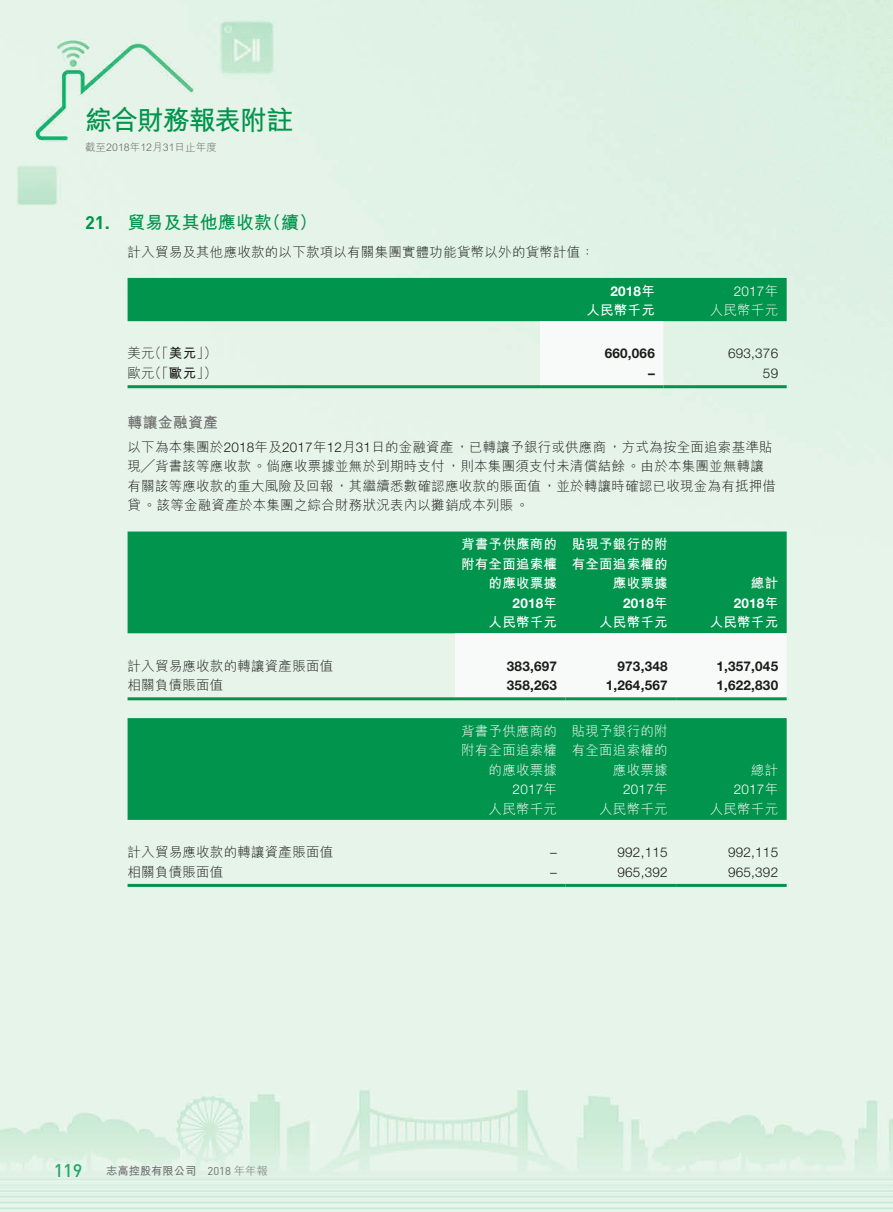
<style>
.page{position:relative;width:893px;height:1212px;background:#fff}
.page>*{position:absolute;margin:0;border:0;box-sizing:border-box;transform-origin:0 0}
.t1{font:700 27px "M Hei HK";letter-spacing:-.04em;color:#00944c}
.t2{font:700 18px "M Hei HK";letter-spacing:.005em;color:#00944c}
.t3{font:500 18px "DIN";color:#26a96c}
.t4{font:700 18px "DIN";color:#00944c}
.t5{font:700 15px "M Hei HK";letter-spacing:.01em;color:#6f6f6f}
.t6{font:300 13.5px/19.5px "M Hei HK";letter-spacing:.015em;color:#1c1c1b}
.t7{font:300 13.5px/19.5px "M Hei HK";letter-spacing:.015em;color:#fff;text-align:right}
.t8{font:700 13.5px/19.5px "M Hei HK";letter-spacing:.015em;color:#fff;text-align:right}
.t9{font:700 13.5px "Helvetica Neue LT Std";letter-spacing:.015em;color:#1c1c1b}
.t10{font:300 13.5px "Helvetica Neue LT Std";letter-spacing:.015em;color:#1c1c1b}
.t11{font:300 13.5px "Helvetica Neue LT Std";letter-spacing:.015em;color:#fff}
.t12{font:700 13.5px "Helvetica Neue LT Std";letter-spacing:.015em;color:#fff}
.t13{font:700 11.25px "M Hei HK";color:#6f6f6f}
.t14{font:11.25px "DIN";color:#6f6f6f}
.t15{font:300 10.5px "M Hei HK";letter-spacing:.005em;color:#636362}
.s1{font-family:"M Hei HK"}
.s2{font-weight:700}
.s3{font-family:"Helvetica Neue LT Std"}
.s4{font-family:"M Hei HK";font-weight:300}
</style>
<div class="page">
<img style="left:0;top:0;width:893px;height:1212px">
<svg style="left:128px;top:278px;width:659px;height:107px"></svg>
<hr style="left:128px;top:385px;width:412px;height:3px;background:#00944c">
<hr style="left:540px;top:385px;width:123px;height:3px;background:#00944c">
<hr style="left:663px;top:385px;width:124px;height:3px;background:#00944c">
<div style="left:128px;top:531px;width:659px;height:102px;background:#00944c"></div>
<svg style="left:455px;top:633px;width:332px;height:64px"></svg>
<hr style="left:128px;top:697px;width:327px;height:3px;background:#00944c">
<hr style="left:455px;top:697px;width:111px;height:3px;background:#00944c">
<hr style="left:566px;top:697px;width:110px;height:3px;background:#00944c">
<hr style="left:676px;top:697px;width:111px;height:3px;background:#00944c">
<div style="left:128px;top:718px;width:659px;height:102px;background:#00944c"></div>
<hr style="left:128px;top:884px;width:327px;height:3px;background:#00944c">
<hr style="left:455px;top:884px;width:111px;height:3px;background:#00944c">
<hr style="left:566px;top:884px;width:110px;height:3px;background:#00944c">
<hr style="left:676px;top:884px;width:111px;height:3px;background:#00944c">
<h1 class="t1" style="left:85px;top:101px;width:210px">綜合財務報表附註</h1>
<p class="t15" style="left:85px;top:140px;width:133px">截至2018年12月31日止年度</p>
<h2 class="t4" style="left:85px;top:210px;width:26px">21.</h2>
<h2 class="t2" style="left:128px;top:209px;width:146px">貿易及其他應收款</h2>
<h2 class="t2" style="left:263px;top:209px;width:56px">（續(</h2>
<p class="t6" style="left:128px;top:241px;width:468px">計入貿易及其他應收款的以下款項以有關集團實體功能貨幣以外的貨幣計值：</p>
<p class="t12" style="left:610px;top:283px;width:46px">2018<span class="s1">年</span></p>
<p class="t11" style="left:734px;top:283px;width:46px">2017<span class="s1">年</span></p>
<p class="t8" style="left:586px;top:299px;width:70px">人民幣千元</p>
<p class="t7" style="left:710px;top:300px;width:70px">人民幣千元</p>
<p class="t6" style="left:128px;top:343px;width:29px">美元</p>
<p class="t6" style="left:148px;top:343px;width:70px">（「<span class="s2">美元</span> (「</p>
<p class="t9" style="left:605px;top:345px;width:52px">660,066</p>
<p class="t10" style="left:728px;top:345px;width:52px">693,376</p>
<p class="t6" style="left:148px;top:363px;width:70px">（「<span class="s2">歐元</span> (「</p>
<p class="t6" style="left:128px;top:363px;width:29px">歐元</p>
<p class="t5" style="left:128px;top:412px;width:92px">轉讓金融資產</p>
<p class="t6" style="left:128px;top:437px;width:650px">以下為本集團於<span class="s3">2018</span>年及<span class="s3">2017</span>年<span class="s3">12</span>月<span class="s3">31</span>日的金融資產，已轉讓予銀行或供應商，方式為按全面追索基準貼現╱背書該等應收款。倘應收票據並無於到期時支付，則本集團須支付未清償結餘。由於本集團並無轉讓有關該等應收款的重大風險及回報，其繼續悉數確認應收款的賬面值，並於轉讓時確認已收現金為有抵押借貸。該等金融資產於本集團之綜合財務狀況表內以攤銷成本列賬。</p>
<p class="t8" style="left:461px;top:534px;width:97px">背書予供應商的附有全面追索權的應收票據</p>
<p class="t8" style="left:572px;top:534px;width:97px;text-align:left">貼現予銀行的附有全面追索權的</p>
<p class="t10" style="left:763px;top:365px;width:17px">59</p>
<p class="t9" style="left:648px;top:365px;width:8px">–</p>
<p class="t8" style="left:751px;top:572px;width:29px">總計</p>
<p class="t8" style="left:613px;top:572px;width:56px">應收票據</p>
<p class="t12" style="left:513px;top:595px;width:46px">2018<span class="s1">年</span></p>
<p class="t12" style="left:623px;top:595px;width:46px">2018<span class="s1">年</span></p>
<p class="t12" style="left:734px;top:595px;width:46px">2018<span class="s1">年</span></p>
<p class="t8" style="left:489px;top:611px;width:70px">人民幣千元</p>
<p class="t8" style="left:599px;top:611px;width:70px">人民幣千元</p>
<p class="t8" style="left:710px;top:611px;width:70px">人民幣千元</p>
<p class="t6" style="left:128px;top:655px;width:207px">計入貿易應收款的轉讓資產賬面值</p>
<p class="t9" style="left:507px;top:657px;width:52px">383,697</p>
<p class="t9" style="left:617px;top:657px;width:52px">973,348</p>
<p class="t9" style="left:716px;top:657px;width:63px">1,357,045</p>
<p class="t6" style="left:128px;top:675px;width:97px">相關負債賬面值</p>
<p class="t9" style="left:507px;top:677px;width:52px">358,263</p>
<p class="t9" style="left:606px;top:677px;width:63px">1,264,567</p>
<p class="t9" style="left:716px;top:677px;width:63px">1,622,830</p>
<p class="t7" style="left:461px;top:721px;width:97px">背書予供應商的附有全面追索權的應收票據</p>
<p class="t7" style="left:572px;top:721px;width:97px;text-align:left">貼現予銀行的附有全面追索權的</p>
<p class="t7" style="left:613px;top:760px;width:56px">應收票據</p>
<p class="t7" style="left:751px;top:760px;width:29px">總計</p>
<p class="t11" style="left:513px;top:781px;width:46px">2017<span class="s1">年</span></p>
<p class="t11" style="left:623px;top:781px;width:46px">2017<span class="s1">年</span></p>
<p class="t11" style="left:734px;top:781px;width:46px">2017<span class="s1">年</span></p>
<p class="t7" style="left:489px;top:799px;width:70px">人民幣千元</p>
<p class="t7" style="left:599px;top:799px;width:70px">人民幣千元</p>
<p class="t7" style="left:710px;top:799px;width:70px">人民幣千元</p>
<p class="t6" style="left:128px;top:842px;width:207px">計入貿易應收款的轉讓資產賬面值</p>
<p class="t10" style="left:550px;top:844px;width:8px">–</p>
<p class="t10" style="left:617px;top:844px;width:52px">992,115</p>
<p class="t10" style="left:728px;top:844px;width:52px">992,115</p>
<p class="t6" style="left:128px;top:861px;width:97px">相關負債賬面值</p>
<p class="t10" style="left:550px;top:863px;width:8px">–</p>
<p class="t10" style="left:617px;top:863px;width:52px">965,392</p>
<p class="t10" style="left:728px;top:863px;width:52px">965,392</p>
<h2 class="t3" style="left:54px;top:1159px;width:30px">119</h2>
<p class="t13" style="left:106px;top:1162px;width:92px">志高控股有限公司</p>
<p class="t14" style="left:208px;top:1163px;width:62px">2018 <span class="s4">年年報</span></p>
</div>
